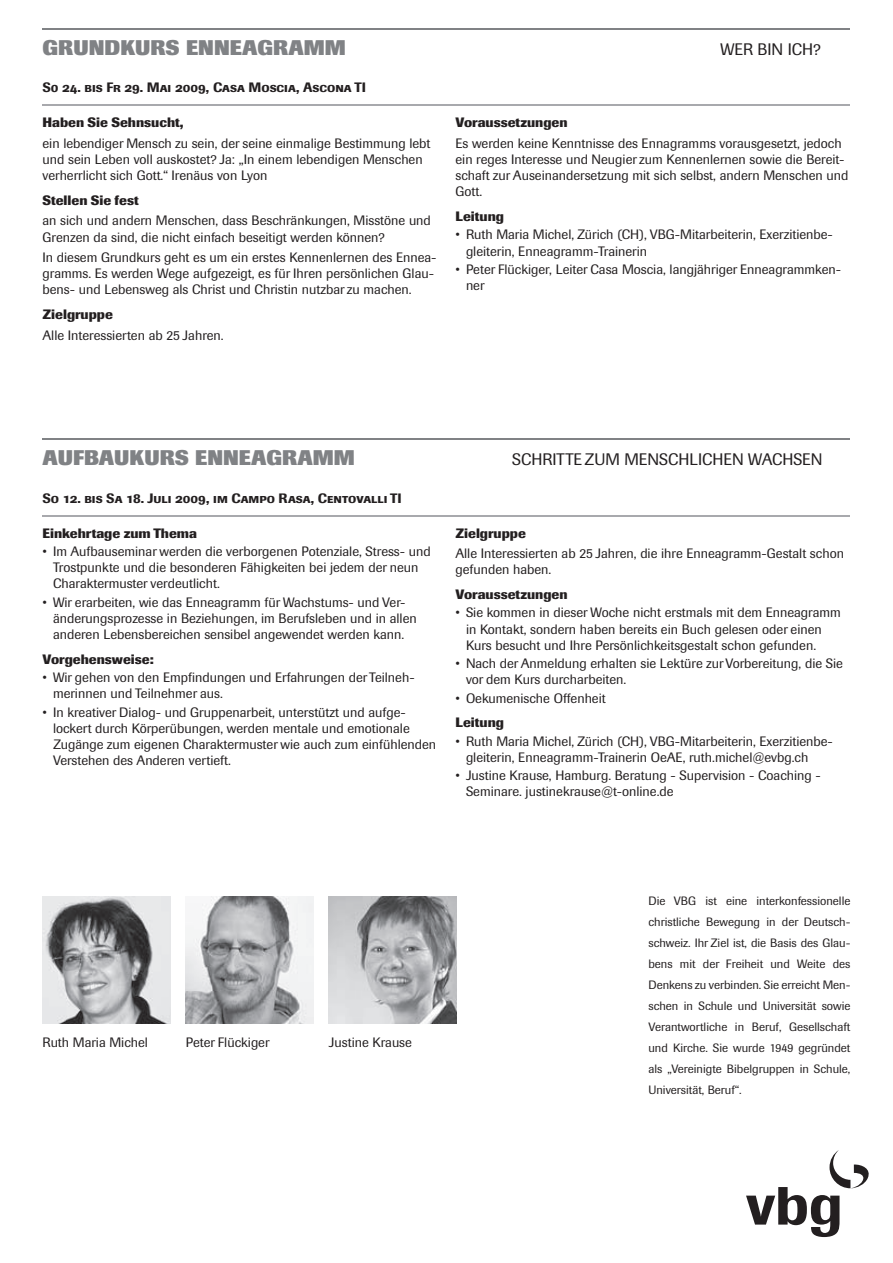
<style>
.page{position:relative;width:893px;height:1263px;background:#fff}
.page>*{position:absolute;margin:0;border:0;box-sizing:border-box;transform-origin:0 0}
.t1{font:800 21px "Imago BQ";color:#808285}
.t2{font:16.5px "Imago BQ";color:#231f20}
.t3{font:13.5px/16.2px "Imago BQ";color:#231f20}
.t4{font:700 13.5px "Imago BQ";color:#231f20}
.t5{font:13.5px "Imago BQ Med SC";color:#231f20}
.t6{font:12px/21px "Imago BQ";color:#231f20;text-align:justify}
</style>
<div class="page">
<hr style="left:43px;top:28px;width:807px;height:1px;background:#808285">
<hr style="left:43px;top:105px;width:807px;height:1px;background:#a8a9ad">
<hr style="left:43px;top:438px;width:807px;height:2px;background:#808285">
<hr style="left:43px;top:515px;width:807px;height:1px;background:#a8a9ad">
<svg style="left:746px;top:1150px;width:123px;height:87px"></svg>
<img style="left:43px;top:896px;width:127px;height:128px">
<img style="left:186px;top:896px;width:127px;height:128px">
<img style="left:329px;top:896px;width:128px;height:128px">
<h1 class="t1" style="left:43px;top:35px;width:305px">GRUNDKURS ENNEAGRAMM</h1>
<p class="t2" style="left:720px;top:39px;width:102px">WER BIN ICH?</p>
<p class="t5" style="left:43px;top:79px;width:325px">S0 24. bis Fr 29. Mai 2009, Casa Moscia, Ascona TI</p>
<p class="t4" style="left:43px;top:114px;width:143px">Haben Sie Sehnsucht,</p>
<p class="t3" style="left:43px;top:135px;width:389px">ein lebendiger Mensch zu sein, der seine einmali ge Be stimmung lebt und sein Leben voll auskos tet? Ja: „In einem lebendigen Menschen verherrlicht sich Gott.“ Irenäus von Lyon</p>
<p class="t4" style="left:43px;top:192px;width:98px">Stellen Sie fest</p>
<p class="t3" style="left:43px;top:213px;width:390px">an sich und andern Men schen, dass Beschrän kun gen, Misstöne und<br>Grenzen da sind, die nicht einfach besei tigt wer den können?</p>
<p class="t3" style="left:43px;top:249px;width:396px">In diesem Grundkurs geht es um ein erstes Ken nen ler nen des Ennea&shy;gramms. Es werden Wege aufge zeigt, es für Ihren persönlichen Glau&shy;bens- und Lebens weg als Christ und Chris tin nutzbar zu ma chen.</p>
<p class="t4" style="left:43px;top:306px;width:72px">Zielgruppe</p>
<p class="t3" style="left:43px;top:327px;width:183px">Alle Interessierten ab 25 Jahren.</p>
<p class="t4" style="left:455px;top:114px;width:114px">Voraussetzungen</p>
<p class="t3" style="left:455px;top:135px;width:395px">Es werden keine Kenntnisse des Ennagramms vor aus gesetzt, jedoch ein reges Interesse und Neu gier zum Kennenlernen sowie die Bereit&shy;schaft zur Auseinander set zung mit sich selbst, an dern Menschen und Gott.</p>
<p class="t4" style="left:455px;top:208px;width:50px">Leitung</p>
<p class="t3" style="left:466px;top:227px;width:368px;text-indent:-11px">• Ruth Maria Michel, Zürich (CH), VBG-Mitarbeiterin, Exerzitienbe&shy;gleiterin, Enneagramm-Trainerin</p>
<p class="t3" style="left:466px;top:261px;width:377px;text-indent:-11px">• Peter Flückiger, Leiter Casa Moscia, langjähriger Enneagrammken&shy;ner</p>
<h1 class="t1" style="left:43px;top:445px;width:314px">AUFBAUKURS ENNEAGRAMM</h1>
<p class="t2" style="left:512px;top:450px;width:312px">SCHRITTE ZUM MENSCHLICHEN WACHSEN</p>
<p class="t5" style="left:43px;top:490px;width:361px">So 12. bis Sa 18. Juli 2009, im Campo Rasa, Centovalli TI</p>
<p class="t4" style="left:43px;top:525px;width:156px">Einkehrtage zum Thema</p>
<p class="t3" style="left:53px;top:543px;width:379px;text-indent:-11px">• Im Aufbauseminar werden die verborgenen Potenziale, Stress- und<br>Trostpunkte und die besonderen Fähigkeiten bei jedem der neun<br>Charaktermuster verdeutlicht.</p>
<p class="t3" style="left:53px;top:594px;width:365px;text-indent:-11px">• Wir erarbeiten, wie das Enneagramm für Wachstums- und Ver&shy;änderungsprozesse in Beziehungen, im Berufsleben und in allen anderen Lebensbereichen sensibel angewendet werden kann.</p>
<p class="t4" style="left:43px;top:651px;width:113px">Vorgehensweise:</p>
<p class="t3" style="left:53px;top:669px;width:363px;text-indent:-11px">• Wir gehen von den Empfindungen und Erfahrungen der Teilneh&shy;merinnen und Teilnehmer aus.</p>
<p class="t3" style="left:53px;top:704px;width:385px;text-indent:-11px">• In kreativer Dialog- und Gruppenarbeit, unterstützt und aufge&shy;lockert durch Körperübungen, werden mentale und emotionale Zugänge zum eigenen Charaktermuster wie auch zum einfühlenden Verstehen des Anderen vertieft.</p>
<p class="t4" style="left:455px;top:525px;width:72px">Zielgruppe</p>
<p class="t3" style="left:455px;top:545px;width:390px">Alle Interessierten ab 25 Jahren, die ihre Enneagramm-Gestalt schon gefunden haben.</p>
<p class="t4" style="left:455px;top:586px;width:114px">Voraussetzungen</p>
<p class="t3" style="left:466px;top:605px;width:376px;text-indent:-11px">• Sie kommen in dieser Woche nicht erstmals mit dem Enneagramm in Kontakt, sondern haben bereits ein Buch gelesen oder einen<br>Kurs besucht und Ihre Persönlichkeitsgestalt schon gefunden.</p>
<p class="t3" style="left:466px;top:655px;width:378px;text-indent:-11px">• Nach der Anmeldung erhalten sie Lektüre zur Vorbereitung, die Sie vor dem Kurs durcharbeiten.</p>
<p class="t3" style="left:455px;top:690px;width:152px">• Oekumenische Offenheit</p>
<p class="t4" style="left:455px;top:714px;width:50px">Leitung</p>
<p class="t3" style="left:466px;top:733px;width:368px;text-indent:-11px">• Ruth Maria Michel, Zürich (CH), VBG-Mitarbeiterin, Exerzitienbe&shy;gleiterin, Enneagramm-Trainerin OeAE, ruth.michel@evbg.ch</p>
<p class="t3" style="left:466px;top:767px;width:356px;text-indent:-11px">• Justine Krause, Hamburg. Beratung - Supervision - Coaching -<br>Seminare. justinekrause@t-online.de</p>
<p class="t3" style="left:43px;top:1034px;width:107px">Ruth Maria Michel</p>
<p class="t3" style="left:186px;top:1034px;width:85px">Peter Flückiger</p>
<p class="t3" style="left:329px;top:1034px;width:84px">Justine Krause</p>
<p class="t6" style="left:648px;top:891px;width:203px">Die VBG ist eine interkonfessionelle christliche Bewegung in der Deutsch&shy;schweiz. Ihr Ziel ist, die Basis des Glau&shy;bens mit der Freiheit und Weite des Denkens zu verbinden. Sie erreicht Men&shy;schen in Schule und Universität sowie Verantwortliche in Beruf, Gesellschaft und Kirche. Sie wurde 1949 gegründet als „Vereinigte Bibelgruppen in Schule, Universität, Beruf“.</p>
</div>
